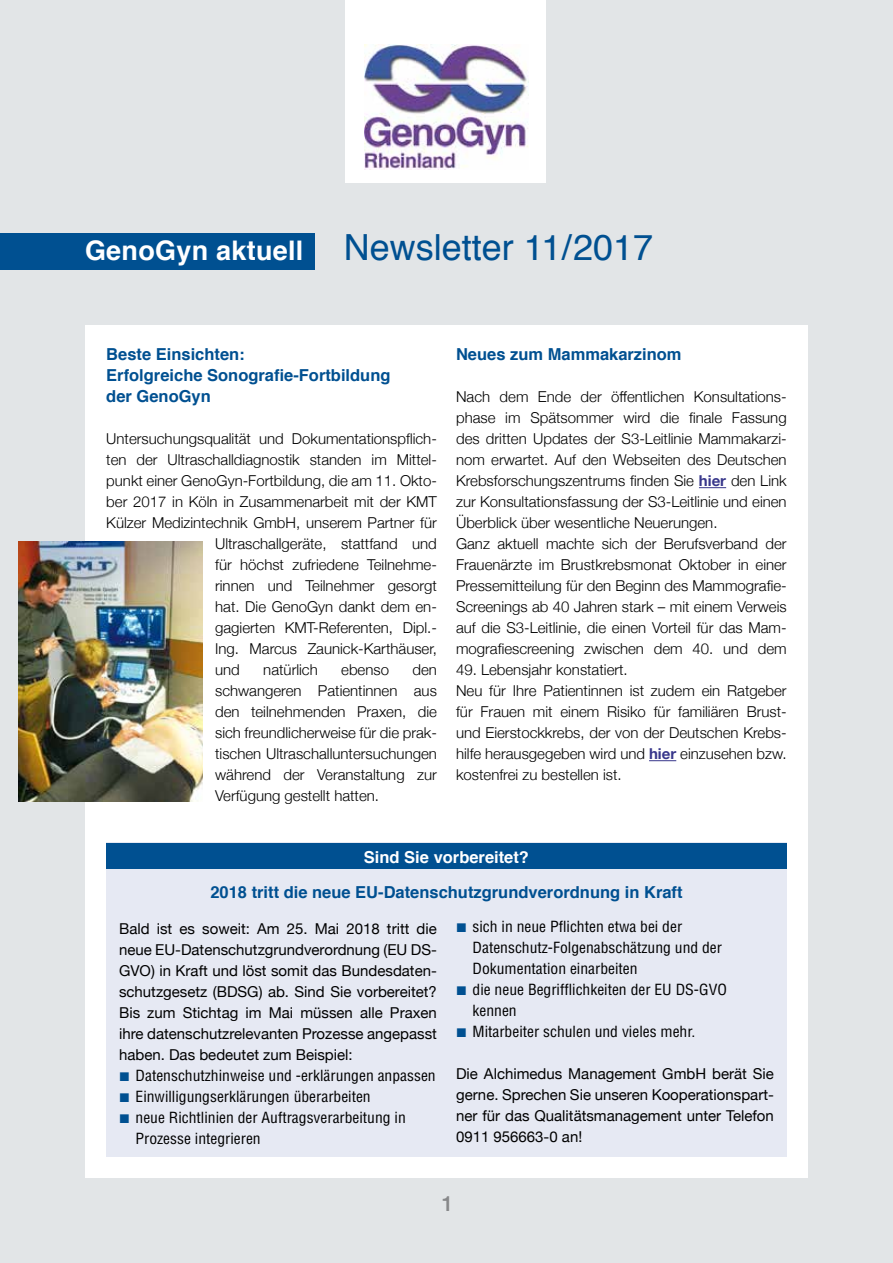
<style>
.page{position:relative;width:893px;height:1263px;background:#e2e5e7}
.page>*{position:absolute;margin:0;border:0;box-sizing:border-box;transform-origin:0 0}
.t1{font:36px "Helvetica";color:#005091}
.t2{font:500 21px "Helvetica Neue";color:#87888a}
.t3{font:700 16.5px/21px "Helvetica";color:#005091}
.t4{font:700 16.5px "Helvetica";color:#fff}
.t5{font:300 15px/21px "Helvetica Neue";color:#000}
.t6{font:15px/21px "Helvetica Neue";color:#000;text-align:justify}
.t7{font:condensed 15px/21px "Helvetica";color:#000;scale:1.04 1}
.s1{font-weight:700;font-size:27px;color:#fff}
.s2{font-weight:700;color:#38378b}
</style>
<div class="page">
<div style="left:85px;top:325px;width:723px;height:853px;background:#fff"></div>
<div style="left:0;top:233px;width:315px;height:37px;background:#005091"></div>
<div style="left:345px;top:0;width:201px;height:182px;background:#fff"></div>
<img style="left:365px;top:44px;width:163px;height:126px">
<svg style="left:699px;top:487px;width:27px;height:1px"></svg>
<svg style="left:649px;top:760px;width:27px;height:1px"></svg>
<div style="left:106px;top:842px;width:681px;height:315px;background:#e6e9f3"></div>
<div style="left:106px;top:843px;width:681px;height:26px;background:#005091"></div>
<img style="left:19px;top:542px;width:183px;height:259px">
<h1 class="t1" style="left:85px;top:220px;width:570px"><span class="s1">GenoGyn aktuell</span> Newsletter 11/2017</h1>
<p class="t3" style="left:106px;top:344px;width:286px">Beste Einsichten:<br>Erfolgreiche Sonografie-Fortbildung der GenoGyn</p>
<p class="t5" style="left:106px;top:427px;width:332px">Untersuchungsqualität und Dokumentationspflich-</p>
<p class="t5" style="left:106px;top:448px;width:332px">ten der Ultraschalldiagnostik standen im Mittel-</p>
<p class="t5" style="left:106px;top:469px;width:332px">punkt einer GenoGyn-Fortbildung, die am 11. Okto-</p>
<p class="t5" style="left:106px;top:490px;width:332px">ber 2017 in Köln in Zusammenarbeit mit der KMT</p>
<p class="t5" style="left:106px;top:511px;width:332px">Külzer Medizintechnik GmbH, unserem Partner für</p>
<p class="t5" style="left:215px;top:532px;width:223px">Ultraschallgeräte, stattfand und</p>
<p class="t5" style="left:215px;top:553px;width:223px">für höchst zufriedene Teilnehme-</p>
<p class="t5" style="left:215px;top:574px;width:223px">rinnen und Teilnehmer gesorgt</p>
<p class="t5" style="left:215px;top:595px;width:223px">hat. Die GenoGyn dankt dem en-</p>
<p class="t5" style="left:215px;top:616px;width:223px">gagierten KMT-Referenten, Dipl.-</p>
<p class="t5" style="left:215px;top:637px;width:223px">Ing. Marcus Zaunick-Karthäuser,</p>
<p class="t5" style="left:215px;top:658px;width:26px">und</p>
<p class="t5" style="left:263px;top:658px;width:56px">natürlich</p>
<p class="t5" style="left:341px;top:658px;width:49px">ebenso</p>
<p class="t5" style="left:215px;top:658px;width:223px;text-align:justify;text-indent:197px">den schwangeren Patientinnen aus den teilnehmenden Praxen, die sich freundlicherweise für die prak&shy;tischen Ultraschalluntersuchungen während der Veranstaltung zur Verfügung gestellt hatten.</p>
<p class="t3" style="left:456px;top:344px;width:227px">Neues zum Mammakarzinom</p>
<p class="t5" style="left:456px;top:385px;width:332px">Nach dem Ende der öffentlichen Konsultations&shy;phase im Spätsommer wird die finale Fassung des dritten Updates der S3-Leitlinie Mammakarzi&shy;nom erwartet. Auf den Webseiten des Deutschen Krebsforschungszentrums finden Sie <span class="s2">hier</span> den Link zur Konsultationsfassung der S3-Leitlinie und einen Überblick über wesentliche Neuerungen.<br>Ganz aktuell machte sich der Berufsverband der Frauenärzte im Brustkrebsmonat Oktober in einer Pressemitteilung für den Beginn des Mammografie-Screenings ab 40 Jahren stark – mit einem Verweis auf die S3-Leitlinie, die einen Vorteil für das Mam&shy;mografiescreening zwischen dem 40. und dem</p>
<p class="t5" style="left:456px;top:658px;width:332px">49. Lebensjahr konstatiert.<br>Neu für Ihre Patientinnen ist zudem ein Ratgeber für Frauen mit einem Risiko für familiären Brust&shy;und Eierstockkrebs, der von der Deutschen Krebs&shy;hilfe herausgegeben wird und <span class="s2">hier</span> einzusehen bzw. kostenfrei zu bestellen ist.</p>
<p class="t4" style="left:364px;top:843px;width:167px">Sind Sie vorbereitet?</p>
<p class="t3" style="left:210px;top:882px;width:474px">2018 tritt die neue EU-Datenschutzgrundverordnung in Kraft</p>
<p class="t6" style="left:119px;top:919px;width:319px">Bald ist es soweit: Am 25. Mai 2018 tritt die neue EU-Datenschutzgrundverordnung (EU DS-GVO) in Kraft und löst somit das Bundesdaten&shy;schutzgesetz (BDSG) ab. Sind Sie vorbereitet?<br>Bis zum Stichtag im Mai müssen alle Praxen ihre datenschutzrelevanten Prozesse angepasst haben. Das bedeutet zum Beispiel:</p>
<p class="t7" style="left:136px;top:1065px;width:290px">Datenschutzhinweise und -erklärungen anpassen Einwilligungserklärungen überarbeiten<br>neue Richtlinien der Auftragsverarbeitung in Prozesse integrieren</p>
<p class="t7" style="left:473px;top:915px;width:246px">sich in neue Pflichten etwa bei der<br>Datenschutz-Folgenabschätzung und der<br>Dokumentation einarbeiten<br>die neue Begrifflichkeiten der EU DS-GVO kennen<br>Mitarbeiter schulen und vieles mehr.</p>
<p class="t6" style="left:456px;top:1063px;width:319px">Die Alchimedus Management GmbH berät Sie gerne. Sprechen Sie unseren Kooperationspart&shy;ner für das Qualitätsmanagement unter Telefon 0911 956663-0 an!</p>
<h2 class="t2" style="left:442px;top:1187px;width:13px">1</h2>
</div>
